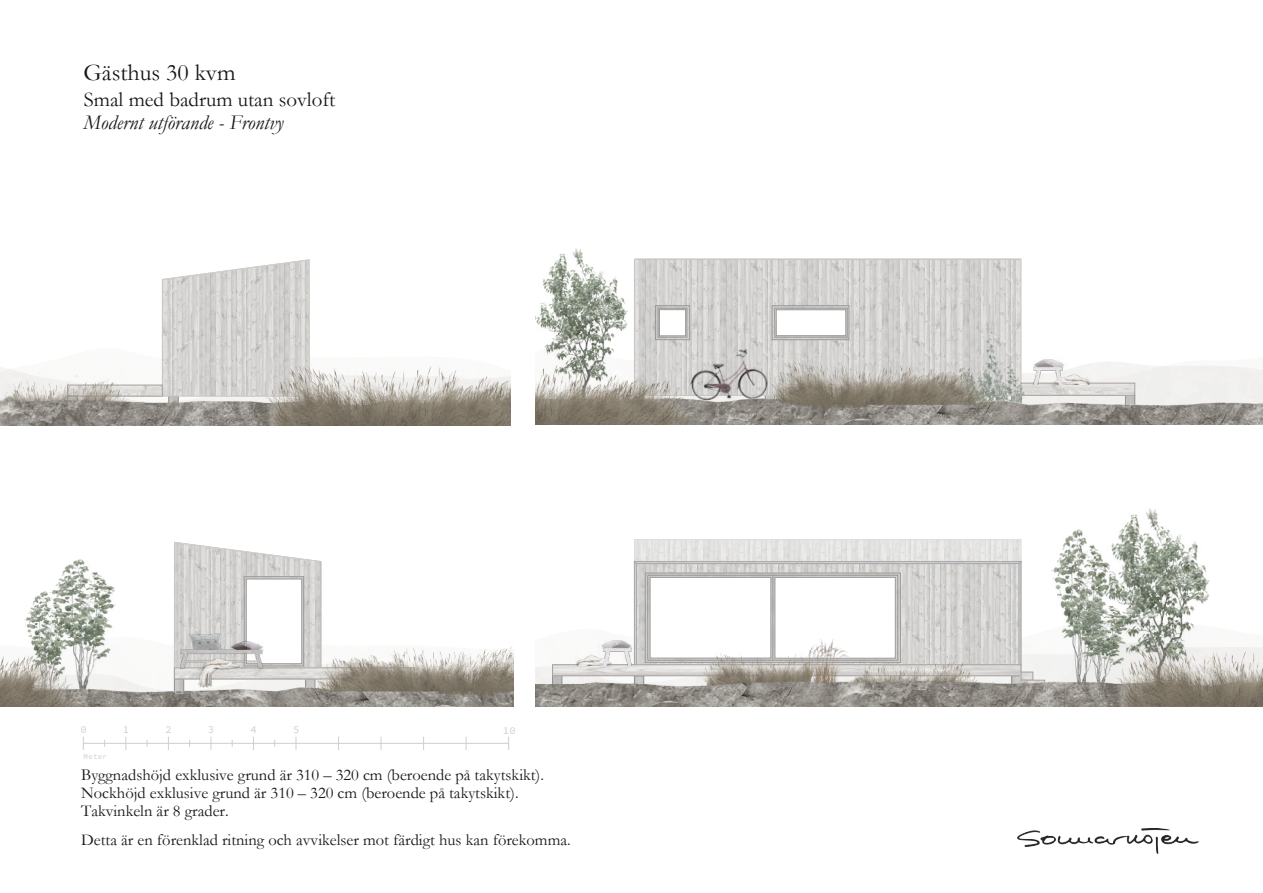
<style>
.page{position:relative;width:1263px;height:893px;background:#fff}
.page>*{position:absolute;margin:0;border:0;box-sizing:border-box;transform-origin:0 0}
.t1{font:24px "Garamond";color:#18151a}
.t2{font:italic 21px "Garamond";color:#18151a}
.t3{font:21px "Garamond";color:#18151a}
.t4{font:16.5px/18px "Garamond";color:#18151a}
.t5{font:10.5px "Source Code Variable";color:#d3ceca}
.t6{font:7.5px "Source Code Variable";letter-spacing:.03em;color:#d3ceca}
</style>
<div class="page">
<img style="left:535px;top:508px;width:728px;height:198px">
<img style="left:535px;top:248px;width:728px;height:177px">
<img style="left:0;top:425px;width:510px;height:1px">
<svg style="left:655px;top:306px;width:35px;height:34px"></svg>
<div style="left:658px;top:308px;width:29px;height:29px;border:1px solid #9c9b9a"></div>
<div style="left:659px;top:310px;width:27px;height:26px;background:#fff;border:1px solid #9c9b9a"></div>
<svg style="left:0;top:259px;width:510px;height:166px"></svg>
<svg style="left:0;top:541px;width:513px;height:165px"></svg>
<hr style="left:635px;top:259px;width:386px;height:1px;background:#cac5c2">
<img style="left:1017px;top:828px;width:181px;height:25px">
<svg style="left:634px;top:561px;width:387px;height:104px"></svg>
<div style="left:772px;top:306px;width:77px;height:34px;background:#adacab;border:1px solid #9c9b9a"></div>
<svg style="left:774px;top:308px;width:73px;height:29px"></svg>
<hr style="left:83px;top:743px;width:426px;height:1px;background:#d3ceca">
<svg style="left:83px;top:737px;width:1px;height:13px"></svg>
<svg style="left:125px;top:737px;width:1px;height:13px"></svg>
<svg style="left:168px;top:737px;width:1px;height:13px"></svg>
<svg style="left:211px;top:737px;width:1px;height:13px"></svg>
<svg style="left:253px;top:737px;width:1px;height:13px"></svg>
<svg style="left:296px;top:737px;width:1px;height:13px"></svg>
<svg style="left:338px;top:737px;width:1px;height:13px"></svg>
<svg style="left:381px;top:737px;width:1px;height:13px"></svg>
<svg style="left:423px;top:737px;width:1px;height:13px"></svg>
<svg style="left:466px;top:737px;width:1px;height:13px"></svg>
<svg style="left:508px;top:737px;width:1px;height:13px"></svg>
<h1 class="t1" style="left:83px;top:57px;width:154px">Gästhus 30 kvm</h1>
<p class="t2" style="left:83px;top:108px;width:202px">Modernt utförande - Frontvy</p>
<p class="t3" style="left:84px;top:85px;width:253px">Smal med badrum utan sovloft</p>
<p class="t5" style="left:80px;top:722px;width:8px">0</p>
<p class="t5" style="left:123px;top:722px;width:8px">1</p>
<p class="t5" style="left:165px;top:722px;width:8px">2</p>
<p class="t5" style="left:208px;top:722px;width:8px">3</p>
<p class="t5" style="left:250px;top:722px;width:8px">4</p>
<p class="t5" style="left:293px;top:722px;width:8px">5</p>
<p class="t5" style="left:503px;top:722px;width:14px">10</p>
<p class="t6" style="left:84px;top:751px;width:25px">Meter</p>
<p class="t4" style="left:81px;top:766px;width:464px">Byggnadshöjd exklusive grund är 310 – 320 cm (beroende på takytskikt).<br>Nockhöjd exklusive grund är 310 – 320 cm (beroende på takytskikt).<br>Takvinkeln är 8 grader.</p>
<p class="t4" style="left:81px;top:830px;width:491px">Detta är en förenklad ritning och avvikelser mot färdigt hus kan förekomma.</p>
</div>
